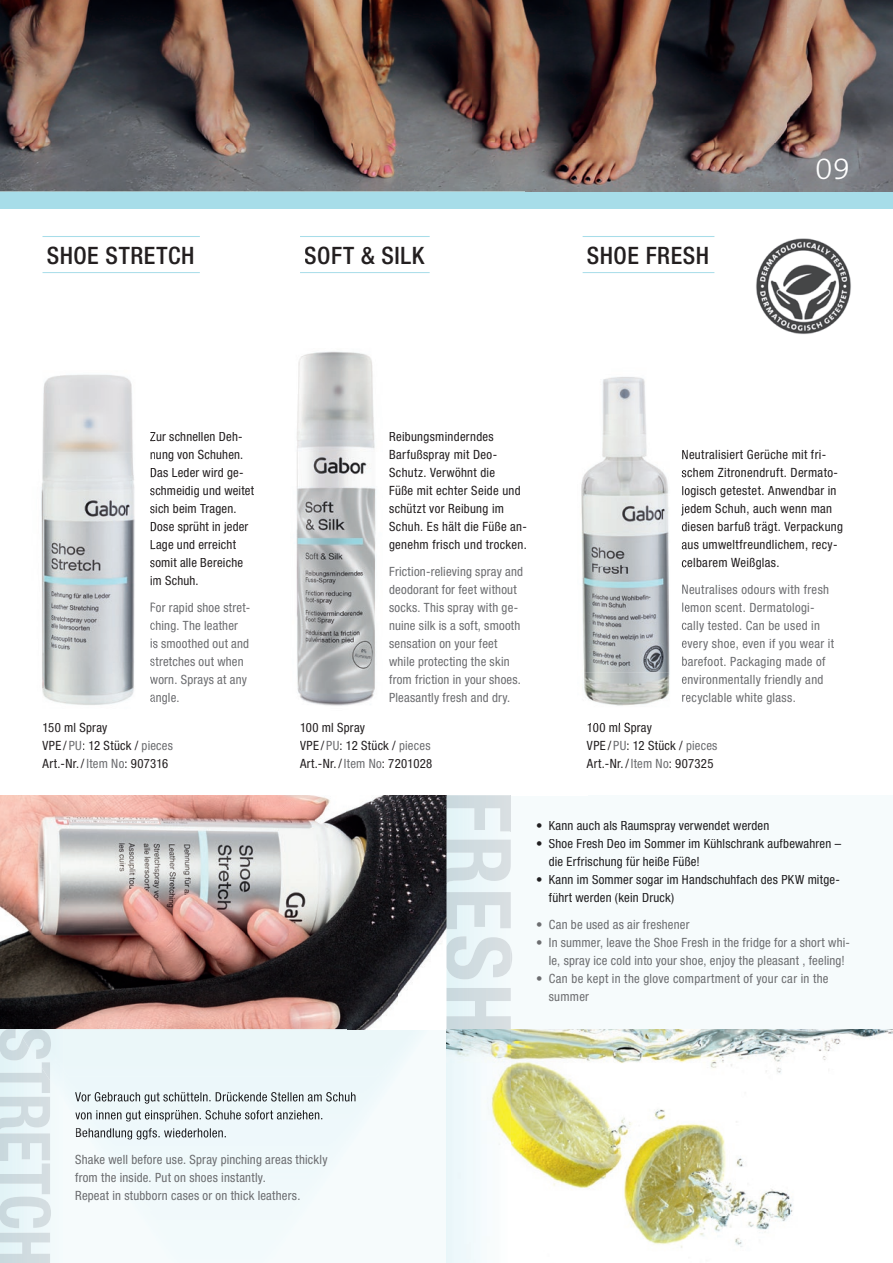
<style>
.page{position:relative;width:893px;height:1263px;background:#fff}
.page>*{position:absolute;margin:0;border:0;box-sizing:border-box;transform-origin:0 0}
.t1{font:30px "The Sans Light Caps";color:#fff}
.t2{font:500 condensed 24px "Helvetica Neue LT Std";letter-spacing:.02em;color:#231f20}
.t3{font:condensed 12.75px/18px "Helvetica Neue LT Std";letter-spacing:.02em;color:#6c6d70}
.t4{font:condensed 12.75px/18px "Helvetica Neue LT Std";letter-spacing:.025em;color:#231f20}
.t5{font:condensed 12.75px/18px "Helvetica Neue LT Std";letter-spacing:.015em;color:#201e20}
.s1{color:#6c6d70}
</style>
<div class="page">
<div style="left:446px;top:795px;width:447px;height:234px;background:#f6fbfc"></div>
<div style="left:0;top:191px;width:893px;height:17px;background:#a7dde9"></div>
<img style="left:0;top:0;width:893px;height:191px">
<hr style="left:43px;top:236px;width:157px;height:1px;background:#a7dde9">
<hr style="left:43px;top:272px;width:157px;height:1px;background:#a7dde9">
<hr style="left:300px;top:236px;width:130px;height:1px;background:#a7dde9">
<hr style="left:300px;top:272px;width:130px;height:1px;background:#a7dde9">
<hr style="left:583px;top:236px;width:131px;height:1px;background:#a7dde9">
<hr style="left:583px;top:272px;width:131px;height:1px;background:#a7dde9">
<img style="left:41px;top:374px;width:112px;height:331px">
<svg style="left:150px;top:432px;width:3px;height:9px"></svg>
<svg style="left:151px;top:450px;width:2px;height:11px"></svg>
<svg style="left:151px;top:468px;width:2px;height:11px"></svg>
<svg style="left:150px;top:486px;width:3px;height:11px"></svg>
<svg style="left:150px;top:504px;width:3px;height:11px"></svg>
<svg style="left:151px;top:522px;width:2px;height:11px"></svg>
<svg style="left:151px;top:540px;width:2px;height:11px"></svg>
<svg style="left:150px;top:558px;width:3px;height:9px"></svg>
<svg style="left:151px;top:576px;width:2px;height:9px"></svg>
<svg style="left:151px;top:602px;width:2px;height:12px"></svg>
<svg style="left:150px;top:620px;width:3px;height:12px"></svg>
<svg style="left:151px;top:638px;width:2px;height:10px"></svg>
<svg style="left:150px;top:656px;width:3px;height:10px"></svg>
<svg style="left:150px;top:674px;width:3px;height:12px"></svg>
<svg style="left:150px;top:692px;width:3px;height:12px"></svg>
<img style="left:296px;top:351px;width:80px;height:355px">
<img style="left:581px;top:377px;width:106px;height:348px">
<img style="left:588px;top:723px;width:64px;height:2px">
<svg style="left:682px;top:450px;width:5px;height:9px"></svg>
<svg style="left:682px;top:468px;width:5px;height:9px"></svg>
<svg style="left:682px;top:486px;width:5px;height:11px"></svg>
<svg style="left:681px;top:504px;width:6px;height:11px"></svg>
<svg style="left:682px;top:522px;width:5px;height:11px"></svg>
<svg style="left:682px;top:540px;width:5px;height:11px"></svg>
<svg style="left:682px;top:558px;width:5px;height:11px"></svg>
<svg style="left:682px;top:584px;width:5px;height:10px"></svg>
<svg style="left:682px;top:603px;width:5px;height:11px"></svg>
<svg style="left:682px;top:620px;width:5px;height:12px"></svg>
<svg style="left:682px;top:638px;width:5px;height:12px"></svg>
<svg style="left:682px;top:656px;width:5px;height:12px"></svg>
<svg style="left:682px;top:674px;width:5px;height:12px"></svg>
<svg style="left:682px;top:693px;width:5px;height:11px"></svg>
<div style="left:0;top:1029px;width:446px;height:234px;background:#f6fbfc"></div>
<div style="left:64px;top:1029px;width:349px;height:63px;background:#ebf7f9"></div>
<img style="left:75px;top:1092px;width:281px;height:12px">
<img style="left:75px;top:1110px;width:248px;height:12px">
<img style="left:83px;top:1128px;width:143px;height:12px">
<img style="left:756px;top:238px;width:95px;height:96px">
<img style="left:0;top:795px;width:446px;height:234px">
<img style="left:446px;top:1029px;width:447px;height:234px">
<svg style="left:446px;top:795px;width:66px;height:235px"></svg>
<svg style="left:0;top:1029px;width:63px;height:234px"></svg>
<h2 class="t2" style="left:47px;top:241px;width:149px">SHOE STRETCH</h2>
<h2 class="t2" style="left:304px;top:241px;width:122px">SOFT &amp; SILK</h2>
<h2 class="t2" style="left:587px;top:241px;width:124px">SHOE FRESH</h2>
<h1 class="t1" style="left:815px;top:144px;width:37px">09</h1>
<p class="t4" style="left:150px;top:427px;width:106px">Zur schnellen Deh&shy;nung von Schuhen.<br>Das Leder wird ge&shy;schmeidig und weitet sich beim Tragen.<br>Dose sprüht in jeder<br>Lage und erreicht somit alle Bereiche im Schuh.</p>
<p class="t3" style="left:150px;top:598px;width:102px">For rapid shoe stret&shy;ching. The leather<br>is smoothed out and stretches out when worn. Sprays at any angle.</p>
<p class="t4" style="left:389px;top:427px;width:139px">Reibungsminderndes<br>Barfußspray mit Deo-<br>Schutz. Verwöhnt die<br>Füße mit echter Seide und schützt vor Reibung im<br>Schuh. Es hält die Füße an&shy;genehm frisch und trocken.</p>
<p class="t3" style="left:389px;top:562px;width:135px">Friction-relieving spray and deodorant for feet without socks. This spray with ge&shy;nuine silk is a soft, smooth sensation on your feet while protecting the skin from friction in your shoes.<br>Pleasantly fresh and dry.</p>
<p class="t4" style="left:681px;top:446px;width:163px">Neutralisiert Gerüche mit fri&shy;schem Zitronendruft. Dermato&shy;logisch getestet. Anwendbar in jedem Schuh, auch wenn man diesen barfuß trägt. Verpackung aus umweltfreundlichem, recy&shy;celbarem Weißglas.</p>
<p class="t3" style="left:681px;top:580px;width:154px">Neutralises odours with fresh lemon scent. Dermatologi&shy;cally tested. Can be used in every shoe, even if you wear it barefoot. Packaging made of environmentally friendly and recyclable white glass.</p>
<p class="t4" style="left:43px;top:718px;width:132px">150 ml Spray<br>VPE / <span class="s1">PU</span>: 12 Stück / <span class="s1">pieces<br></span>Art.-Nr. / <span class="s1">Item No</span>: 907316</p>
<p class="t4" style="left:587px;top:718px;width:132px">100 ml Spray<br>VPE / <span class="s1">PU</span>: 12 Stück / <span class="s1">pieces<br></span>Art.-Nr. / <span class="s1">Item No</span>: 907325</p>
<p class="t4" style="left:300px;top:718px;width:134px">100 ml Spray<br>VPE / <span class="s1">PU</span>: 12 Stück / <span class="s1">pieces<br></span>Art.-Nr. / <span class="s1">Item No</span>: 7201028</p>
<p class="t3" style="left:75px;top:1150px;width:254px">Shake well before use. Spray pinching areas thickly from the inside. Put on shoes instantly.<br>Repeat in stubborn cases or on thick leathers.</p>
<p class="t5" style="left:536px;top:817px;width:235px">• Kann auch als Raumspray verwendet werden</p>
<p class="t5" style="left:549px;top:835px;width:294px;text-indent:-13px">• Shoe Fresh Deo im Sommer im Kühlschrank aufbewahren – die Erfrischung für heiße Füße!</p>
<p class="t5" style="left:549px;top:871px;width:293px;text-indent:-13px">• Kann im Sommer sogar im Handschuhfach des PKW mitge&shy;führt werden (kein Druck)</p>
<p class="t3" style="left:536px;top:915px;width:155px">• Can be used as air freshener</p>
<p class="t3" style="left:536px;top:933px;width:315px;text-align:center">• In summer, leave the Shoe Fresh in the fridge for a short whi&shy;le, spray ice cold into your shoe, enjoy the pleasant ‚ feeling!</p>
<p class="t3" style="left:549px;top:969px;width:281px;text-indent:-13px">• Can be kept in the glove compartment of your car in the summer</p>
</div>
